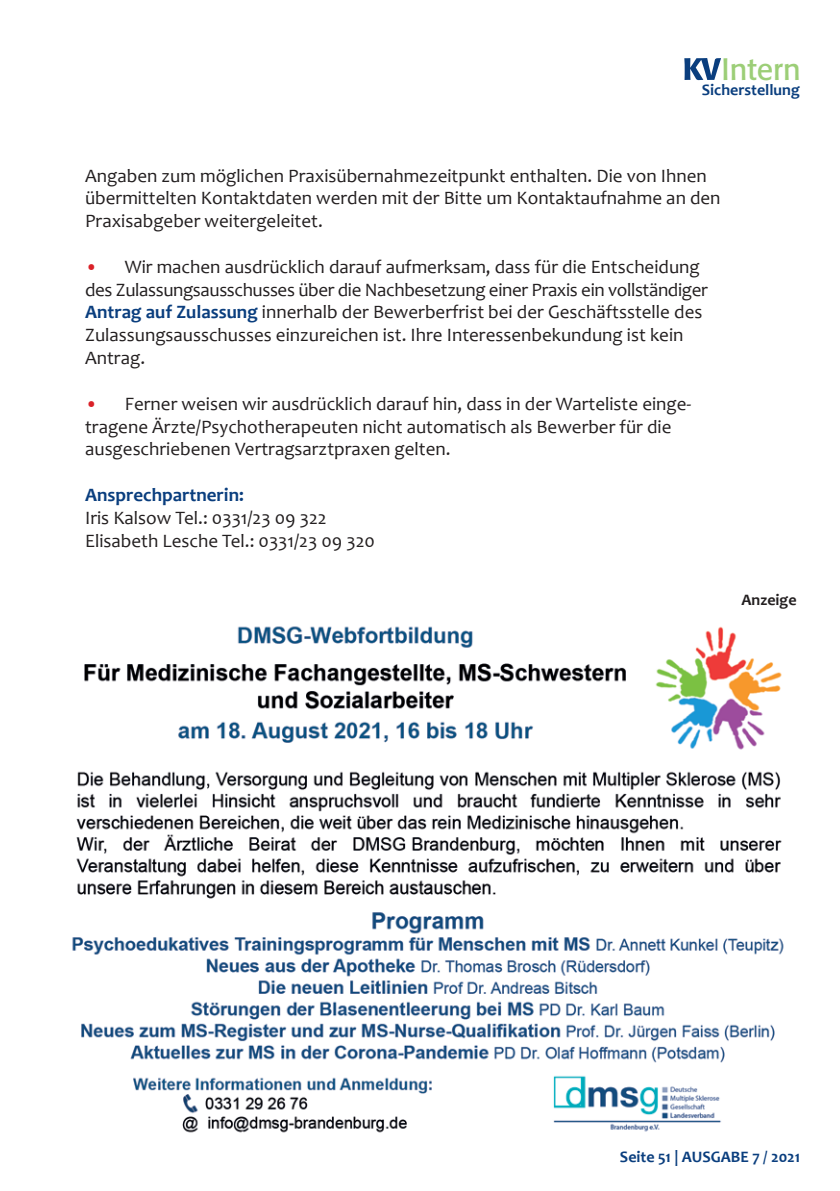
<style>
.page{position:relative;width:840px;height:1191px;background:#fff}
.page>*{position:absolute;margin:0;border:0;box-sizing:border-box;transform-origin:0 0}
.t1{font:30.8px "Formata";color:#9cce77}
.t2{font:19px/22.8px "Candara";color:#231f20}
.t3{font:700 19px "Candara";color:#0a3e7e}
.t4{font:700 16px "Candara";color:#0a3e7e}
.t5{font:700 16px "Candara";color:#231f20}
.s1{font-weight:700;color:#da2128}
.s2{font-weight:700;color:#0a3e7e}
</style>
<div class="page">
<svg style="left:684px;top:58px;width:36px;height:22px"></svg>
<img style="left:72px;top:626px;width:712px;height:507px">
<h1 class="t1" style="left:721px;top:50px;width:81px">Intern</h1>
<p class="t4" style="left:701px;top:80px;width:99px">Sicherstellung</p>
<p class="t2" style="left:85px;top:164px;width:636px">Angaben zum möglichen Praxisübernahmezeitpunkt enthalten. Die von Ihnen übermittelten Kontaktdaten werden mit der Bitte um Kontaktaufnahme an den<br>Praxisabgeber weitergeleitet.</p>
<p class="t2" style="left:85px;top:255px;width:623px"><span class="s1">•</span> Wir machen ausdrücklich darauf aufmerksam, dass für die Entscheidung des Zulassungsausschusses über die Nachbesetzung einer Praxis ein vollständiger <span class="s2">Antrag auf Zulassung</span> innerhalb der Bewerberfrist bei der Geschäftsstelle des Zulassungsausschusses einzureichen ist. Ihre Interessenbekundung ist kein Antrag.</p>
<p class="t2" style="left:85px;top:392px;width:607px"><span class="s1">•</span> Ferner weisen wir ausdrücklich darauf hin, dass in der Warteliste einge&shy;tragene Ärzte/Psychotherapeuten nicht automatisch als Bewerber für die ausgeschriebenen Vertragsarztpraxen gelten.</p>
<p class="t3" style="left:85px;top:483px;width:160px">Ansprechpartnerin:</p>
<p class="t2" style="left:85px;top:506px;width:291px">Iris Kalsow Tel.: 0331/23 09 322<br>Elisabeth Lesche Tel.: 0331/23 09 320</p>
<p class="t5" style="left:741px;top:590px;width:57px">Anzeige</p>
<p class="t4" style="left:619px;top:1147px;width:182px">Seite 51 | AUSGABE 7 / 2021</p>
</div>
